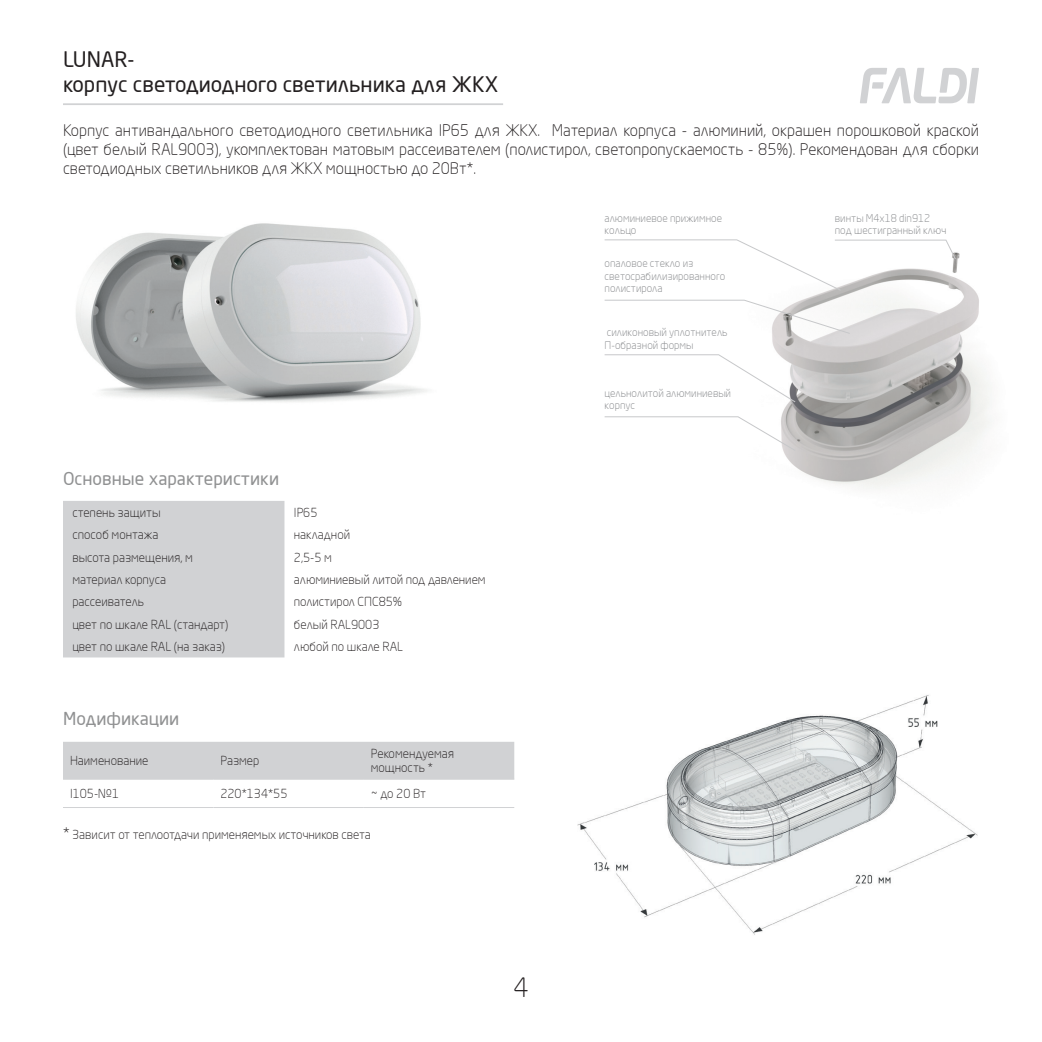
<style>
.page{position:relative;width:1042px;height:1042px;background:#fff}
.page>*{position:absolute;margin:0;border:0;box-sizing:border-box;transform-origin:0 0}
.t1{font:300 26.25px "Neo Sans Pro";color:#231f20}
.t2{font:21px/25.2px "Neo Sans Pro";color:#231f20}
.t3{font:17.5px "Neo Sans Pro";color:#909192}
.t4{font:300 15.75px/18.9px "Neo Sans Pro";color:#231f20;text-align:justify}
.t5{font:300 12.25px/14px "Neo Sans Pro";color:#231f20}
.t6{font:300 10.5px/12.6px "Neo Sans Pro";color:#848689}
.s1{font-size:15.75px}
</style>
<div class="page">
<img style="left:772px;top:252px;width:219px;height:238px">
<img style="left:577px;top:695px;width:401px;height:240px">
<img style="left:76px;top:223px;width:351px;height:179px">
<div style="left:63px;top:501px;width:221px;height:156px;background:#d1d2d4"></div>
<div style="left:63px;top:742px;width:451px;height:37px;background:#d1d2d4"></div>
<hr style="left:63px;top:779px;width:150px;height:1px;background:#d1d2d4">
<hr style="left:213px;top:779px;width:151px;height:1px;background:#d1d2d4">
<hr style="left:364px;top:779px;width:150px;height:1px;background:#d1d2d4">
<hr style="left:63px;top:807px;width:150px;height:1px;background:#d1d2d4">
<hr style="left:213px;top:807px;width:151px;height:1px;background:#d1d2d4">
<hr style="left:364px;top:807px;width:150px;height:1px;background:#d1d2d4">
<hr style="left:63px;top:103px;width:440px;height:2px;background:#d1d2d4">
<svg style="left:604px;top:299px;width:247px;height:35px"></svg>
<svg style="left:604px;top:354px;width:192px;height:49px"></svg>
<svg style="left:604px;top:416px;width:192px;height:36px"></svg>
<svg style="left:604px;top:239px;width:352px;height:52px"></svg>
<svg style="left:860px;top:68px;width:119px;height:35px"></svg>
<h2 class="t2" style="left:63px;top:46px;width:437px">LUNAR-<br>корпус светодиодного светильника для ЖКХ</h2>
<p class="t4" style="left:63px;top:120px;width:917px">Корпус антивандального светодиодного светильника IP65 для ЖКХ. Материал корпуса - алюминий, окрашен порошковой краской (цвет белый RAL9003), укомплектован матовым рассеивателем (полистирол, светопропускаемость - 85%). Рекомендован для сборки светодиодных светильников для ЖКХ мощностью до 20Вт*.</p>
<p class="t6" style="left:604px;top:211px;width:119px">алюминиевое прижимное кольцо</p>
<p class="t6" style="left:835px;top:211px;width:113px">винты М4х18 din912 под шестигранный ключ</p>
<p class="t6" style="left:604px;top:257px;width:122px">опаловое стекло из светосрабилизированного полистирола</p>
<p class="t6" style="left:604px;top:326px;width:125px">силиконовый уплотнитель<br>П-образной формы</p>
<h3 class="t3" style="left:63px;top:467px;width:218px">Основные характеристики</h3>
<p class="t5" style="left:72px;top:505px;width:90px">степень защиты</p>
<p class="t5" style="left:294px;top:505px;width:25px">IP65</p>
<p class="t5" style="left:72px;top:527px;width:87px">способ монтажа</p>
<p class="t5" style="left:294px;top:527px;width:58px">накладной</p>
<p class="t5" style="left:72px;top:550px;width:122px">высота размещения, м</p>
<p class="t5" style="left:294px;top:550px;width:39px">2,5-5 м</p>
<p class="t5" style="left:72px;top:572px;width:95px">материал корпуса</p>
<p class="t5" style="left:294px;top:572px;width:193px">алюминиевый литой под давлением</p>
<p class="t5" style="left:72px;top:594px;width:73px">рассеиватель</p>
<p class="t5" style="left:294px;top:594px;width:110px">полистирол СПС85%</p>
<p class="t5" style="left:72px;top:617px;width:157px">цвет по шкале RAL (стандарт)</p>
<p class="t5" style="left:294px;top:617px;width:87px">белый RAL9003</p>
<p class="t5" style="left:72px;top:639px;width:154px">цвет по шкале RAL (на заказ)</p>
<p class="t5" style="left:294px;top:639px;width:111px">любой по шкале RAL</p>
<h3 class="t3" style="left:63px;top:708px;width:118px">Модификации</h3>
<p class="t5" style="left:70px;top:753px;width:80px">Наименование</p>
<p class="t5" style="left:220px;top:753px;width:40px">Размер</p>
<p class="t5" style="left:371px;top:746px;width:85px">Рекомендуемая мощность *</p>
<p class="t5" style="left:70px;top:786px;width:51px">I105-№1</p>
<p class="t5" style="left:220px;top:786px;width:69px">220*134*55</p>
<p class="t5" style="left:371px;top:786px;width:57px">~ до 20 Вт</p>
<p class="t5" style="left:63px;top:827px;width:309px"><span class="s1">*</span> Зависит от теплоотдачи применяемых источников света</p>
<h1 class="t1" style="left:513px;top:971px;width:17px">4</h1>
<p class="t6" style="left:604px;top:386px;width:128px">цельнолитой алюминиевый корпус</p>
</div>
